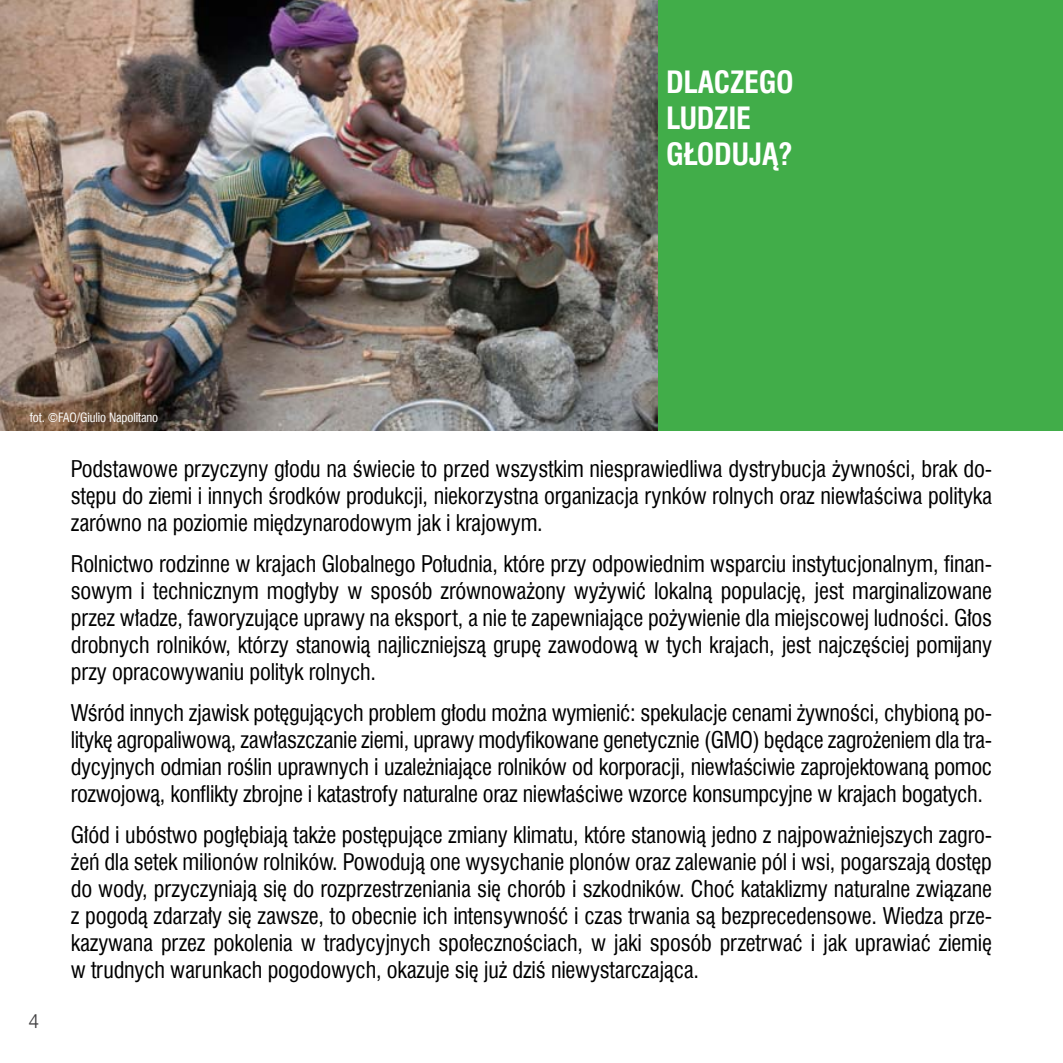
<style>
.page{position:relative;width:1063px;height:1063px;background:#fff}
.page>*{position:absolute;margin:0;border:0;box-sizing:border-box;transform-origin:0 0}
.t1{font:700 30px/36px "Swis 721 Cn EU";letter-spacing:-.01em;color:#fff}
.t2{font:22.5px/27px "Swis 721 Cn EU";letter-spacing:-.01em;color:#000;text-align:justify}
.t3{font:20px "Swis 721 Lt EU";color:#414042}
.t4{font:12.5px "Swis 721 Cn EU";letter-spacing:-.01em;color:#fff}
</style>
<div class="page">
<div style="left:0;top:0;width:1063px;height:431px;background:#41ad49"></div>
<img style="left:0;top:0;width:657px;height:431px">
<p class="t4" style="left:30px;top:409px;width:130px">fot. ©FAO/Giulio Napolitano</p>
<h1 class="t1" style="left:666px;top:66px;width:129px">DLACZEGO<br>LUDZIE<br>GŁODUJĄ?</h1>
<p class="t3" style="left:28px;top:1009px;width:12px">4</p>
<p class="t2" style="left:71px;top:455px;width:923px">Podstawowe przyczyny głodu na świecie to przed wszystkim niesprawiedliwa dystrybucja żywności, brak do&shy;stępu do ziemi i innych środków produkcji, niekorzystna organizacja rynków rolnych oraz niewłaściwa polityka zarówno na poziomie międzynarodowym jak i krajowym.</p>
<p class="t2" style="left:71px;top:550px;width:923px">Rolnictwo rodzinne w krajach Globalnego Południa, które przy odpowiednim wsparciu instytucjonalnym, finan&shy;sowym i technicznym mogłyby w sposób zrównoważony wyżywić lokalną populację, jest marginalizowane przez władze, faworyzujące uprawy na eksport, a nie te zapewniające pożywienie dla miejscowej ludności. Głos drobnych rolników, którzy stanowią najliczniejszą grupę zawodową w tych krajach, jest najczęściej pomijany przy opracowywaniu polityk rolnych.</p>
<p class="t2" style="left:71px;top:699px;width:923px">Wśród innych zjawisk potęgujących problem głodu można wymienić: spekulacje cenami żywności, chybioną po&shy;litykę agropaliwową, zawłaszczanie ziemi, uprawy modyfikowane genetycznie (GMO) będące zagrożeniem dla tra&shy;dycyjnych odmian roślin uprawnych i uzależniające rolników od korporacji, niewłaściwie zaprojektowaną pomoc rozwojową, konflikty zbrojne i katastrofy naturalne oraz niewłaściwe wzorce konsumpcyjne w krajach bogatych.</p>
<p class="t2" style="left:71px;top:821px;width:923px">Głód i ubóstwo pogłębiają także postępujące zmiany klimatu, które stanowią jedno z najpoważniejszych zagro&shy;żeń dla setek milionów rolników. Powodują one wysychanie plonów oraz zalewanie pól i wsi, pogarszają dostęp do wody, przyczyniają się do rozprzestrzeniania się chorób i szkodników. Choć kataklizmy naturalne związane z pogodą zdarzały się zawsze, to obecnie ich intensywność i czas trwania są bezprecedensowe. Wiedza prze&shy;kazywana przez pokolenia w tradycyjnych społecznościach, w jaki sposób przetrwać i jak uprawiać ziemię w trudnych warunkach pogodowych, okazuje się już dziś niewystarczająca.</p>
</div>
